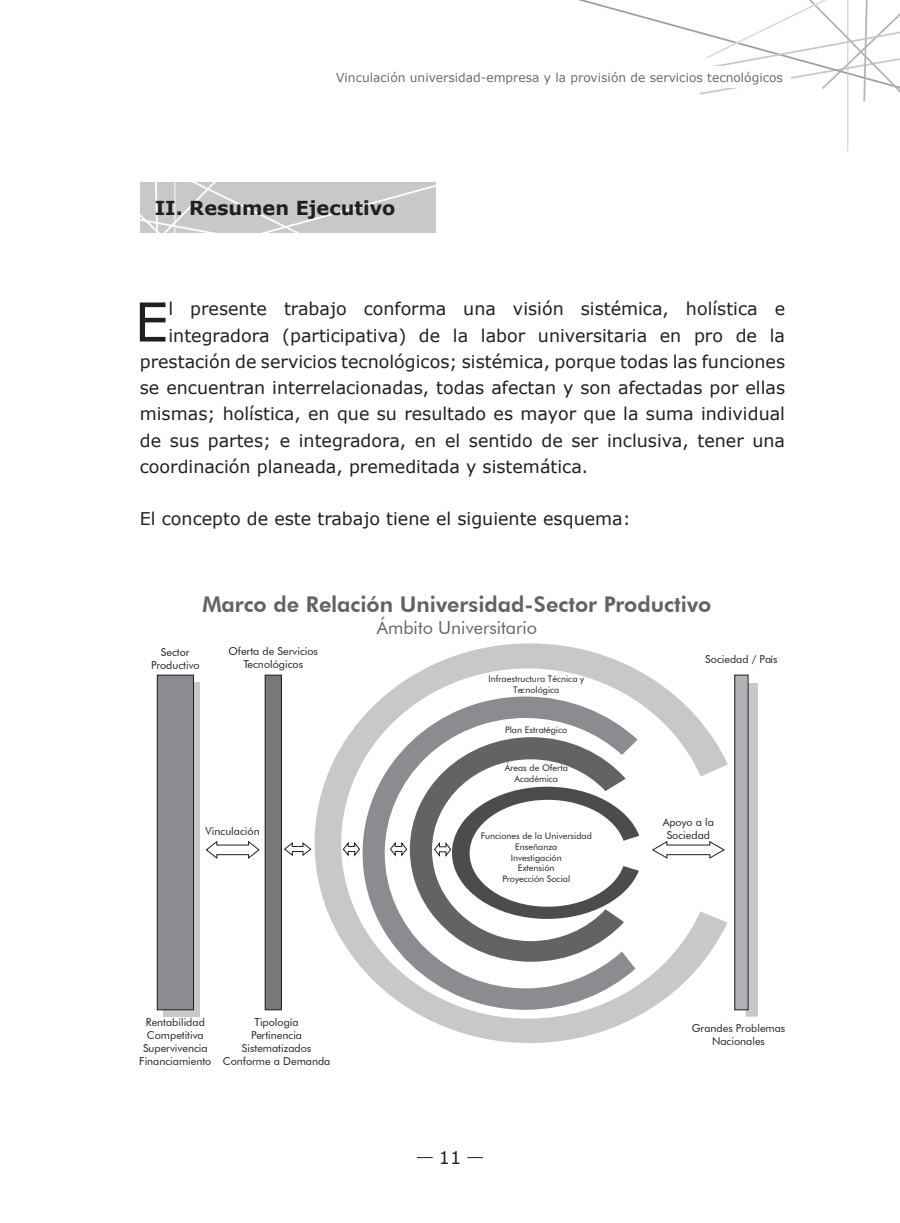
<style>
.page{position:relative;width:900px;height:1223px;background:#fff}
.page>*{position:absolute;margin:0;border:0;box-sizing:border-box;transform-origin:0 0}
.t1{font:53.55px "Verdana";color:#231f20}
.t2{font:800 21.7px "Futura BT";color:#636366}
.t3{font:700 19.25px "Verdana";color:#231f20}
.t4{font:18.03px "Futura BT";color:#636366}
.t5{font:17.5px "Verdana";color:#231f20}
.t6{font:12.25px "Verdana";color:#6c6d70}
.t7{font:10.85px/13px "Futura BT";color:#231f20;text-align:center}
.t8{font:9.1px/10.8px "Futura BT";color:#231f20;text-align:center}
</style>
<div class="page">
<hr style="left:847px;top:0;width:1px;height:151px;background:#c7c8ca">
<svg style="left:578px;top:0;width:322px;height:120px"></svg>
<div style="left:336px;top:66px;width:455px;height:22px;background:#fff"></div>
<svg style="left:140px;top:182px;width:295px;height:51px;background:#cacbcd"></svg>
<div style="left:163px;top:682px;width:36px;height:334px;background:#c7c8ca"></div>
<div style="left:157px;top:675px;width:36px;height:334px;background:#8a8c8f"></div>
<div style="left:157px;top:674px;width:37px;height:335px;border:1px solid #231f20"></div>
<div style="left:745px;top:682px;width:13px;height:334px;background:#c7c8ca"></div>
<div style="left:734px;top:675px;width:14px;height:334px;background:#b2b3b7"></div>
<div style="left:734px;top:674px;width:14px;height:335px;border:1px solid #231f20"></div>
<div style="left:265px;top:675px;width:16px;height:334px;background:#76787b"></div>
<div style="left:265px;top:674px;width:17px;height:335px;border:1px solid #231f20"></div>
<svg style="left:314px;top:643px;width:414px;height:399px"></svg>
<svg style="left:362px;top:696px;width:275px;height:313px"></svg>
<svg style="left:410px;top:737px;width:215px;height:224px"></svg>
<svg style="left:651px;top:840px;width:74px;height:19px"></svg>
<svg style="left:433px;top:786px;width:206px;height:132px"></svg>
<svg style="left:389px;top:840px;width:19px;height:17px"></svg>
<svg style="left:342px;top:840px;width:18px;height:17px"></svg>
<svg style="left:284px;top:842px;width:28px;height:14px"></svg>
<svg style="left:205px;top:840px;width:55px;height:19px"></svg>
<p class="t6" style="left:336px;top:70px;width:448px">Vinculación universidad-empresa y la provisión de servicios tecnológicos</p>
<p class="t3" style="left:155px;top:196px;width:242px">II. Resumen Ejecutivo</p>
<h1 class="t1" style="left:135px;top:287px;width:35px">E</h1>
<p class="t5" style="left:168px;top:297px;width:618px">l presente trabajo conforma una visión sistémica, holística e</p>
<p class="t5" style="left:168px;top:324px;width:618px">integradora (participativa) de la labor universitaria en pro de la</p>
<p class="t5" style="left:140px;top:350px;width:647px">prestación de servicios tecnológicos; sistémica, porque todas las funciones</p>
<p class="t5" style="left:140px;top:376px;width:647px">se encuentran interrelacionadas, todas afectan y son afectadas por ellas</p>
<p class="t5" style="left:140px;top:402px;width:646px">mismas; holística, en que su resultado es mayor que la suma individual</p>
<p class="t5" style="left:140px;top:429px;width:647px">de sus partes; e integradora, en el sentido de ser inclusiva, tener una</p>
<p class="t5" style="left:140px;top:455px;width:450px">coordinación planeada, premeditada y sistemática.</p>
<p class="t5" style="left:140px;top:507px;width:492px">El concepto de este trabajo tiene el siguiente esquema:</p>
<p class="t2" style="left:202px;top:591px;width:510px">Marco de Relación Universidad-Sector Productivo</p>
<p class="t4" style="left:377px;top:616px;width:162px">Ámbito Universitario</p>
<p class="t7" style="left:151px;top:645px;width:50px">Sector<br>Productivo</p>
<p class="t7" style="left:228px;top:645px;width:91px">Oferta de Servicios<br>Tecnológicos</p>
<p class="t7" style="left:705px;top:652px;width:74px">Sociedad / País</p>
<p class="t7" style="left:205px;top:824px;width:56px">Vinculación</p>
<p class="t7" style="left:139px;top:1015px;width:74px">Rentabilidad<br>Competitiva<br>Supervivencia<br>Financiamiento</p>
<p class="t7" style="left:223px;top:1015px;width:109px">Tipología<br>Pertinencia<br>Sistematizados<br>Conforme a Demanda</p>
<p class="t8" style="left:488px;top:673px;width:97px">Infraestructura Técnica y<br>Tecnológica</p>
<p class="t8" style="left:505px;top:724px;width:64px">Plan Estratégico</p>
<p class="t8" style="left:504px;top:762px;width:65px">Áreas de Oferta<br>Académica</p>
<p class="t8" style="left:481px;top:829px;width:113px">Funciones de la Universidad<br>Enseñanza<br>Investigación<br>Extensión<br>Proyección Social</p>
<p class="t5" style="left:439px;top:1146px;width:24px">11</p>
<p class="t7" style="left:662px;top:815px;width:53px">Apoyo a la<br>Sociedad</p>
<p class="t7" style="left:691px;top:1021px;width:95px">Grandes Problemas<br>Nacionales</p>
</div>
